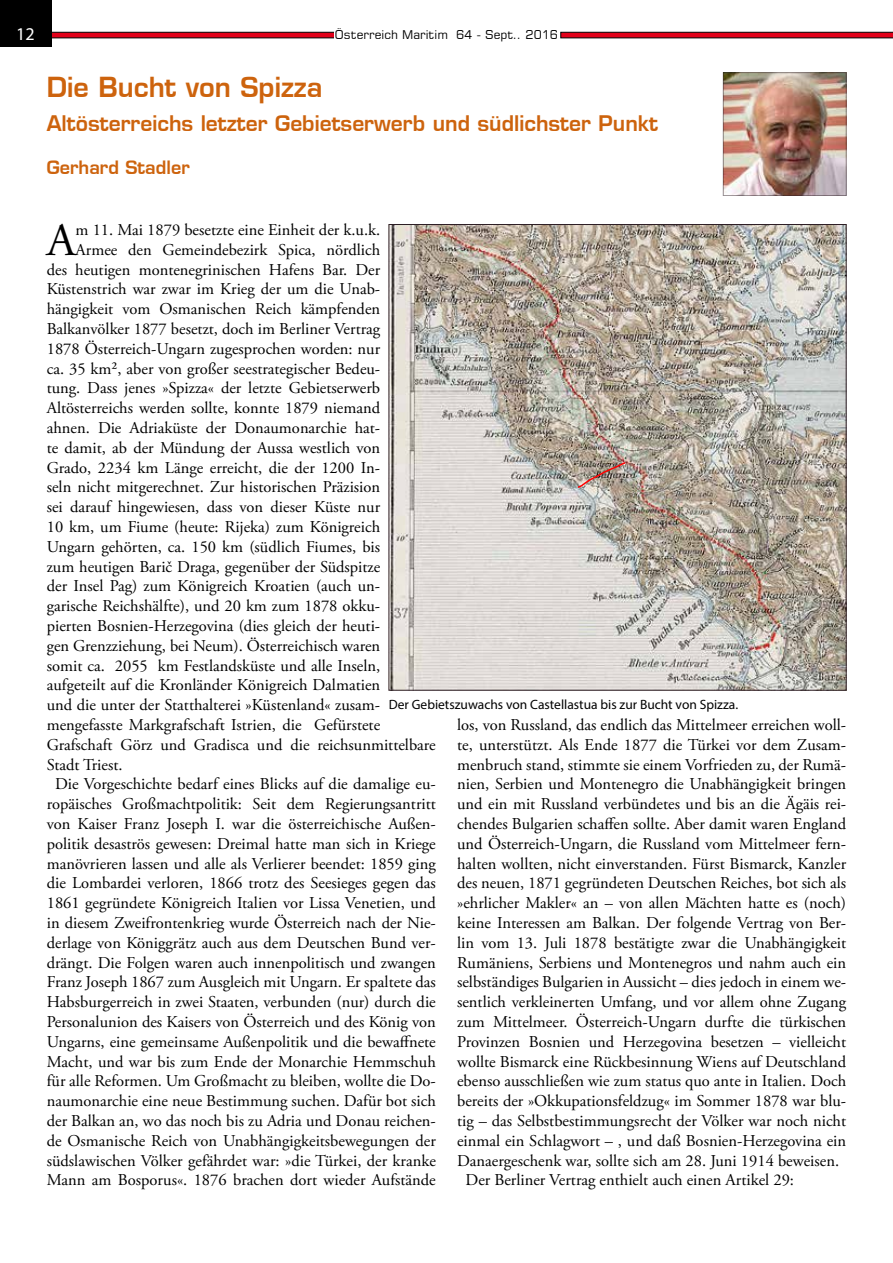
<style>
.page{position:relative;width:893px;height:1263px;background:#fff}
.page>*{position:absolute;margin:0;border:0;box-sizing:border-box;transform-origin:0 0}
.t1{font:46.35px "Adobe Garamond Pro";color:#000}
.t2{font:27px "Square 721 Dm Normal";color:#cd630d}
.t3{font:21px "Square 721 Dm Normal";color:#cd630d}
.t4{font:18px "Square 721 Dm Normal";color:#cd630d}
.t5{font:18px "Myriad Pro";color:#fff}
.t6{font:16.5px "Adobe Garamond Pro";letter-spacing:-.005em;color:#000}
.t7{font:16.5px "Adobe Garamond Pro";letter-spacing:-.065em;color:#000}
.t8{font:13.5px "Myriad Pro";color:#000}
.t9{font:12px "Square 721 BT";color:#000}
</style>
<div class="page">
<svg style="left:51px;top:32px;width:283px;height:6px;background:#ad0417"></svg>
<div style="left:0;top:0;width:51px;height:47px;background:#000"></div>
<svg style="left:560px;top:32px;width:333px;height:6px;background:#ad0417"></svg>
<img style="left:725px;top:74px;width:119px;height:120px">
<img style="left:391px;top:226px;width:453px;height:462px">
<svg style="left:576px;top:461px;width:51px;height:27px"></svg>
<p class="t5" style="left:16px;top:23px;width:20px">12</p>
<p class="t9" style="left:335px;top:27px;width:225px">Österreich Maritim 64 - Sept.. 2016</p>
<h2 class="t2" style="left:47px;top:70px;width:277px">Die Bucht von Spizza</h2>
<p class="t3" style="left:47px;top:110px;width:613px">Altösterreichs letzter Gebietserwerb und südlichster Punkt</p>
<p class="t4" style="left:47px;top:156px;width:145px">Gerhard Stadler</p>
<h1 class="t1" style="left:47px;top:212px;width:30px">A</h1>
<p class="t6" style="left:76px;top:220px;width:306px">m 11. Mai 1879 besetzte eine Einheit der k.u.k.</p>
<p class="t6" style="left:76px;top:240px;width:306px">Armee den Gemeindebezirk Spica, nördlich</p>
<p class="t6" style="left:47px;top:259px;width:335px">des heutigen montenegrinischen Hafens Bar. Der</p>
<p class="t6" style="left:47px;top:279px;width:335px">Küstenstrich war zwar im Krieg der um die Unab-</p>
<p class="t6" style="left:47px;top:299px;width:335px">hängigkeit vom Osmanischen Reich kämpfenden</p>
<p class="t6" style="left:47px;top:319px;width:335px">Balkanvölker 1877 besetzt, doch im Berliner Vertrag</p>
<p class="t6" style="left:47px;top:339px;width:335px">1878 Österreich-Ungarn zugesprochen worden: nur</p>
<p class="t6" style="left:47px;top:358px;width:335px">ca. 35 km², aber von großer seestrategischer Bedeu-</p>
<p class="t6" style="left:47px;top:378px;width:335px">tung. Dass jenes »Spizza« der letzte Gebietserwerb</p>
<p class="t6" style="left:47px;top:398px;width:335px">Altösterreichs werden sollte, konnte 1879 niemand</p>
<p class="t6" style="left:47px;top:418px;width:335px">ahnen. Die Adriaküste der Donaumonarchie hat-</p>
<p class="t6" style="left:47px;top:438px;width:335px">te damit, ab der Mündung der Aussa westlich von</p>
<p class="t6" style="left:47px;top:457px;width:335px">Grado, 2234 km Länge erreicht, die der 1200 In-</p>
<p class="t6" style="left:47px;top:477px;width:335px">seln nicht mitgerechnet. Zur historischen Präzision</p>
<p class="t6" style="left:47px;top:497px;width:335px">sei darauf hingewiesen, dass von dieser Küste nur</p>
<p class="t6" style="left:47px;top:517px;width:335px">10 km, um Fiume (heute: Rijeka) zum Königreich</p>
<p class="t6" style="left:47px;top:537px;width:335px">Ungarn gehörten, ca. 150 km (südlich Fiumes, bis</p>
<p class="t6" style="left:47px;top:556px;width:335px">zum heutigen Barič Draga, gegenüber der Südspitze</p>
<p class="t6" style="left:47px;top:576px;width:335px">der Insel Pag) zum Königreich Kroatien (auch un-</p>
<p class="t6" style="left:47px;top:596px;width:335px">garische Reichshälfte), und 20 km zum 1878 okku-</p>
<p class="t6" style="left:47px;top:616px;width:335px">pierten Bosnien-Herzegovina (dies gleich der heuti-</p>
<p class="t6" style="left:47px;top:636px;width:335px">gen Grenzziehung, bei Neum). Österreichisch waren</p>
<p class="t6" style="left:47px;top:655px;width:335px">somit ca. 2055 km Festlandsküste und alle Inseln,</p>
<p class="t6" style="left:47px;top:675px;width:335px">aufgeteilt auf die Kronländer Königreich Dalmatien</p>
<p class="t6" style="left:47px;top:695px;width:335px">und die unter der Statthalterei »Küstenland« zusam-</p>
<p class="t7" style="left:47px;top:715px;width:335px">mengefasste Markgrafschaft Istrien, die Gefürstete</p>
<p class="t6" style="left:47px;top:735px;width:391px">Grafschaft Görz und Gradisca und die reichsunmittelbare</p>
<p class="t6" style="left:47px;top:754px;width:77px">Stadt Triest.</p>
<p class="t6" style="left:55px;top:774px;width:382px">Die Vorgeschichte bedarf eines Blicks auf die damalige eu-</p>
<p class="t6" style="left:47px;top:794px;width:391px">ropäisches Großmachtpolitik: Seit dem Regierungsantritt</p>
<p class="t6" style="left:47px;top:814px;width:391px">von Kaiser Franz Joseph I. war die österreichische Außen-</p>
<p class="t6" style="left:47px;top:834px;width:391px">politik desaströs gewesen: Dreimal hatte man sich in Kriege</p>
<p class="t6" style="left:47px;top:853px;width:391px">manövrieren lassen und alle als Verlierer beendet: 1859 ging</p>
<p class="t6" style="left:47px;top:873px;width:391px">die Lombardei verloren, 1866 trotz des Seesieges gegen das</p>
<p class="t6" style="left:47px;top:893px;width:391px">1861 gegründete Königreich Italien vor Lissa Venetien, und</p>
<p class="t6" style="left:47px;top:913px;width:391px">in diesem Zweifrontenkrieg wurde Österreich nach der Nie-</p>
<p class="t6" style="left:47px;top:933px;width:391px">derlage von Königgrätz auch aus dem Deutschen Bund ver-</p>
<p class="t6" style="left:47px;top:952px;width:391px">drängt. Die Folgen waren auch innenpolitisch und zwangen</p>
<p class="t6" style="left:47px;top:972px;width:391px">Franz Joseph 1867 zum Ausgleich mit Ungarn. Er spaltete das</p>
<p class="t6" style="left:47px;top:992px;width:391px">Habsburgerreich in zwei Staaten, verbunden (nur) durch die</p>
<p class="t6" style="left:47px;top:1012px;width:391px">Personalunion des Kaisers von Österreich und des König von</p>
<p class="t6" style="left:47px;top:1032px;width:391px">Ungarns, eine gemeinsame Außenpolitik und die bewaffnete</p>
<p class="t6" style="left:47px;top:1051px;width:391px">Macht, und war bis zum Ende der Monarchie Hemmschuh</p>
<p class="t6" style="left:47px;top:1071px;width:391px">für alle Reformen. Um Großmacht zu bleiben, wollte die Do-</p>
<p class="t6" style="left:47px;top:1091px;width:391px">naumonarchie eine neue Bestimmung suchen. Dafür bot sich</p>
<p class="t6" style="left:47px;top:1111px;width:391px">der Balkan an, wo das noch bis zu Adria und Donau reichen-</p>
<p class="t6" style="left:47px;top:1131px;width:391px">de Osmanische Reich von Unabhängigkeitsbewegungen der</p>
<p class="t6" style="left:47px;top:1150px;width:391px">südslawischen Völker gefährdet war: »die Türkei, der kranke</p>
<p class="t6" style="left:47px;top:1170px;width:391px">Mann am Bosporus«. 1876 brachen dort wieder Aufstände</p>
<p class="t8" style="left:389px;top:696px;width:351px">Der Gebietszuwachs von Castellastua bis zur Bucht von Spizza.</p>
<p class="t6" style="left:457px;top:715px;width:391px">los, von Russland, das endlich das Mittelmeer erreichen woll-</p>
<p class="t6" style="left:457px;top:735px;width:391px">te, unterstützt. Als Ende 1877 die Türkei vor dem Zusam-</p>
<p class="t6" style="left:457px;top:754px;width:391px">menbruch stand, stimmte sie einem Vorfrieden zu, der Rumä-</p>
<p class="t6" style="left:457px;top:774px;width:391px">nien, Serbien und Montenegro die Unabhängigkeit bringen</p>
<p class="t6" style="left:457px;top:794px;width:391px">und ein mit Russland verbündetes und bis an die Ägäis rei-</p>
<p class="t6" style="left:457px;top:814px;width:391px">chendes Bulgarien schaffen sollte. Aber damit waren England</p>
<p class="t6" style="left:457px;top:834px;width:391px">und Österreich-Ungarn, die Russland vom Mittelmeer fern-</p>
<p class="t6" style="left:457px;top:853px;width:391px">halten wollten, nicht einverstanden. Fürst Bismarck, Kanzler</p>
<p class="t6" style="left:457px;top:873px;width:391px">des neuen, 1871 gegründeten Deutschen Reiches, bot sich als</p>
<p class="t6" style="left:457px;top:893px;width:391px">»ehrlicher Makler« an – von allen Mächten hatte es (noch)</p>
<p class="t6" style="left:457px;top:913px;width:391px">keine Interessen am Balkan. Der folgende Vertrag von Ber-</p>
<p class="t6" style="left:457px;top:933px;width:391px">lin vom 13. Juli 1878 bestätigte zwar die Unabhängigkeit</p>
<p class="t6" style="left:457px;top:952px;width:391px">Rumäniens, Serbiens und Montenegros und nahm auch ein</p>
<p class="t6" style="left:457px;top:972px;width:391px">selbständiges Bulgarien in Aussicht – dies jedoch in einem we-</p>
<p class="t6" style="left:457px;top:992px;width:391px">sentlich verkleinerten Umfang, und vor allem ohne Zugang</p>
<p class="t6" style="left:457px;top:1012px;width:391px">zum Mittelmeer. Österreich-Ungarn durfte die türkischen</p>
<p class="t6" style="left:457px;top:1032px;width:391px">Provinzen Bosnien und Herzegovina besetzen – vielleicht</p>
<p class="t6" style="left:457px;top:1051px;width:391px">wollte Bismarck eine Rückbesinnung Wiens auf Deutschland</p>
<p class="t6" style="left:457px;top:1071px;width:391px">ebenso ausschließen wie zum status quo ante in Italien. Doch</p>
<p class="t6" style="left:457px;top:1091px;width:391px">bereits der »Okkupationsfeldzug« im Sommer 1878 war blu-</p>
<p class="t6" style="left:457px;top:1111px;width:391px">tig – das Selbstbestimmungsrecht der Völker war noch nicht</p>
<p class="t6" style="left:457px;top:1131px;width:391px">einmal ein Schlagwort – , und daß Bosnien-Herzegovina ein</p>
<p class="t6" style="left:457px;top:1150px;width:384px">Danaergeschenk war, sollte sich am 28. Juni 1914 beweisen.</p>
<p class="t6" style="left:466px;top:1170px;width:330px">Der Berliner Vertrag enthielt auch einen Artikel 29:</p>
</div>
